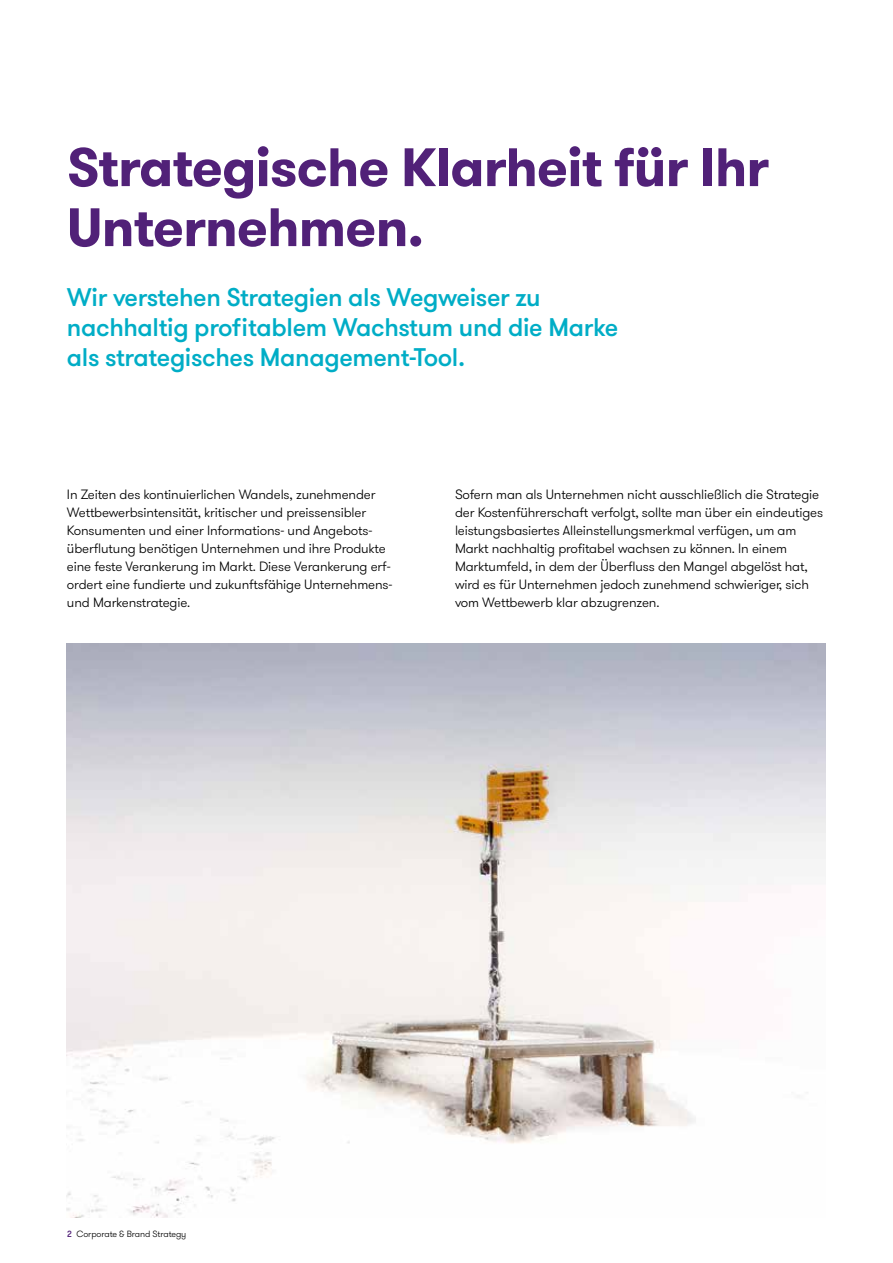
<style>
.page{position:relative;width:893px;height:1263px;background:#fff}
.page>*{position:absolute;margin:0;border:0;box-sizing:border-box;transform-origin:0 0}
.t1{font:700 54px/60px "GT Walsheim Pro";letter-spacing:-.015em;color:#512178}
.t2{font:500 25.5px/30px "GT Walsheim Pro";letter-spacing:-.015em;color:#00adc6}
.t3{font:300 13.5px/18px "GT Walsheim Pro";letter-spacing:-.01em;color:#000}
.t4{font:300 9px "GT Walsheim Pro";letter-spacing:-.01em;color:#000}
.s1{font-weight:500;color:#512178}
</style>
<div class="page">
<img style="left:66px;top:643px;width:759px;height:574px">
<h1 class="t1" style="left:67px;top:138px;width:703px">Strategische Klarheit für Ihr<br>Unternehmen.</h1>
<h2 class="t2" style="left:67px;top:283px;width:553px">Wir verstehen Strategien als Wegweiser zu nachhaltig profitablem Wachstum und die Marke als strategisches Management-Tool.</h2>
<p class="t3" style="left:67px;top:486px;width:327px">In Zeiten des kontinuierlichen Wandels, zunehmender Wettbewerbsintensität, kritischer und preissensibler Konsumenten und einer Informations- und Angebots&shy;überflutung benötigen Unternehmen und ihre Produkte eine feste Verankerung im Markt. Diese Verankerung erf&shy;ordert eine fundierte und zukunftsfähige Unternehmens&shy;und Markenstrategie.</p>
<p class="t3" style="left:455px;top:486px;width:370px">Sofern man als Unternehmen nicht ausschließlich die Strategie der Kostenführerschaft verfolgt, sollte man über ein eindeutiges leistungsbasiertes Alleinstellungsmerkmal verfügen, um am Markt nachhaltig profitabel wachsen zu können. In einem Marktumfeld, in dem der Überfluss den Mangel abgelöst hat, wird es für Unternehmen jedoch zunehmend schwieriger, sich vom Wettbewerb klar abzugrenzen.</p>
<p class="t4" style="left:67px;top:1228px;width:121px"><span class="s1">2</span> Corporate &amp; Brand Strategy</p>
</div>
